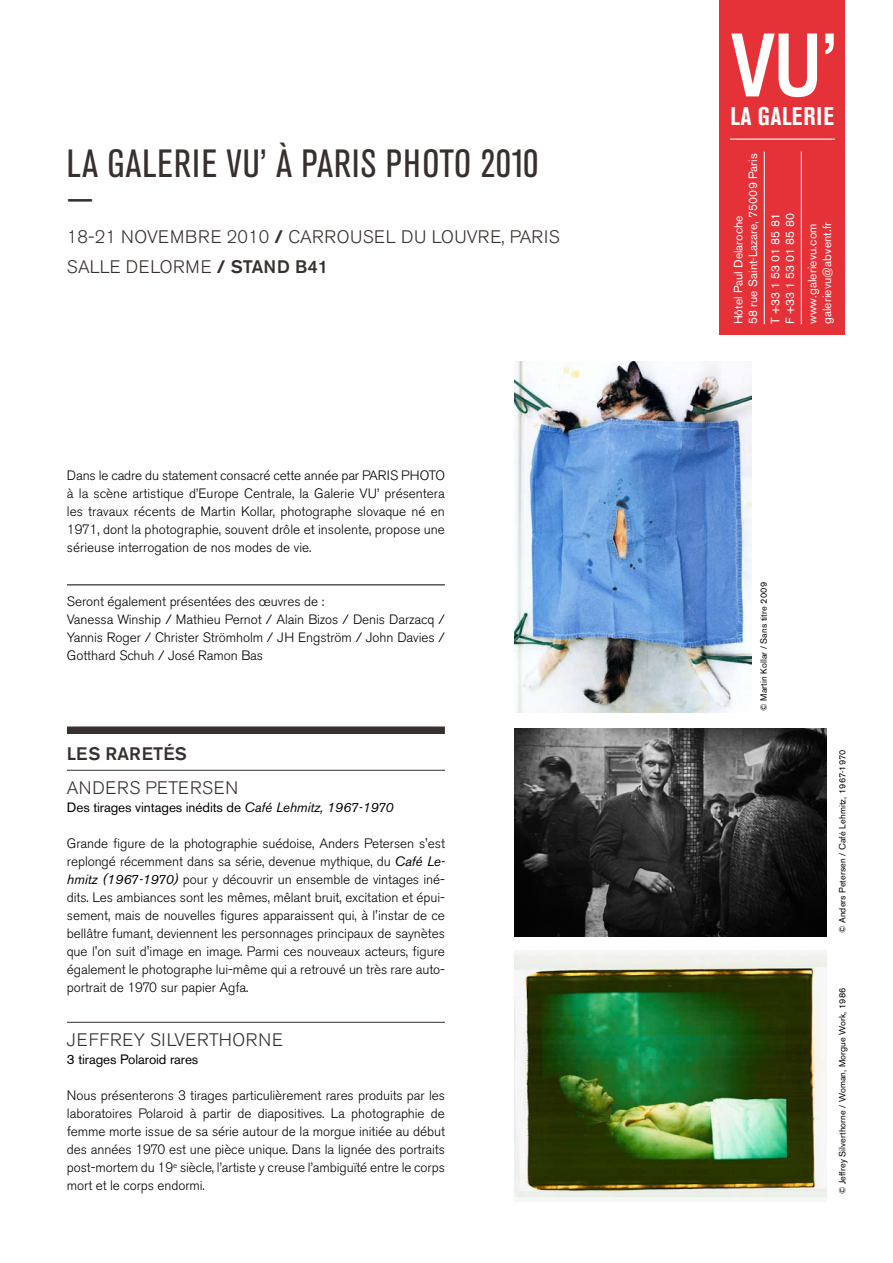
<style>
.page{position:relative;width:893px;height:1263px;background:#fff}
.page>*{position:absolute;margin:0;border:0;box-sizing:border-box;transform-origin:0 0}
.t1{font:condensed 39px "Akzidenz Grotesk BE";letter-spacing:.03em;color:#37302e}
.t2{font:300 39px "Akzidenz Grotesk BE";color:#37302e}
.t3{font:700 condensed 25.35px "Akzidenz Grotesk BE";letter-spacing:.02em;color:#fff}
.t4{font:300 18px/30px "Akzidenz Grotesk BE";letter-spacing:.03em;color:#37302e}
.t5{font:500 18px "Akzidenz Grotesk BE";letter-spacing:.01em;color:#37302e}
.t6{font:300 13.5px/18px "Akzidenz Grotesk BE";letter-spacing:-.005em;color:#000;text-align:justify}
.t7{font:13.5px "Akzidenz Grotesk BE";letter-spacing:-.005em;color:#000}
.t8{font:12px/14.7px "Akzidenz Grotesk BE";color:#fff}
.t9{font:9px "Akzidenz Grotesk BE";letter-spacing:.01em;color:#000}
.s1{font-weight:700}
.s2{font-weight:500}
.s3{font-style:italic}
.s4{font-weight:400;font-style:italic}
</style>
<div class="page">
<div style="left:719px;top:0;width:126px;height:334px;background:#e53138"></div>
<hr style="left:730px;top:139px;width:105px;height:1px;background:#fff">
<svg style="left:731px;top:34px;width:86px;height:63px"></svg>
<svg style="left:825px;top:34px;width:9px;height:20px"></svg>
<hr style="left:764px;top:152px;width:1px;height:172px;background:#fff">
<hr style="left:801px;top:152px;width:1px;height:172px;background:#fff">
<img style="left:514px;top:362px;width:237px;height:351px">
<hr style="left:67px;top:584px;width:378px;height:1px;background:#000">
<div style="left:67px;top:726px;width:378px;height:8px;background:#37302e"></div>
<hr style="left:67px;top:770px;width:378px;height:1px;background:#37302e">
<hr style="left:67px;top:1022px;width:378px;height:1px;background:#37302e">
<img style="left:514px;top:728px;width:312px;height:208px">
<img style="left:514px;top:952px;width:312px;height:250px">
<h1 class="t1" style="left:67px;top:142px;width:473px">LA GALERIE VU’ À PARIS PHOTO 2010</h1>
<h1 class="t2" style="left:67px;top:178px;width:28px">—</h1>
<h3 class="t4" style="left:67px;top:223px;width:494px">18-21 novembre 2010 <span class="s1">/</span> Carrousel du Louvre, Paris<br>Salle Delorme <span class="s1">/</span> <span class="s2">Stand B41</span></h3>
<p class="t6" style="left:67px;top:467px;width:379px;text-indent:334px">PHOTO à la scène artistique d’Europe Centrale, la Galerie VU’ présentera les travaux récents de M artin Kollar, photographe slovaque né en 1971, dont la photographie, souvent drôle et insolente, propose une sérieuse interrogation de nos modes de vie.</p>
<p class="t6" style="left:67px;top:467px;width:311px">Dans le cadre du statement consacré cette année par PARIS</p>
<p class="t6" style="left:67px;top:593px;width:379px;text-align:left">Seront également présentées des œuvres de :<br>Vanessa Winship / M athieu Pernot / Alain Bizos / Denis Darzacq / Yannis Roger / Christer Strömholm / JH Engström / John Davies / Gotthard Schuh / José Ramon Bas</p>
<h3 class="t5" style="left:67px;top:742px;width:121px">LES RARETÉS</h3>
<h3 class="t4" style="left:67px;top:773px;width:173px">Anders Petersen</h3>
<p class="t7" style="left:67px;top:799px;width:328px">Des tirages vintages inédits de <span class="s3">Café Lehmitz, 1967-1970</span></p>
<p class="t6" style="left:67px;top:835px;width:379px">Grande figure de la photographie suédoise, Anders Petersen s'est replongé récemment dans sa série, devenue mythique, du <span class="s4">Café Le&shy;hmitz (1967-1970)</span> pour y découvrir un ensemble de vintages iné&shy;dits. Les ambiances sont les mêmes, mêlant bruit, excitation et épui&shy;sement, mais de nouvelles figures apparaissent qui, à l'instar de ce bellâtre fumant, deviennent les personnages principaux de saynètes que l'on suit d'image en image. Parmi ces nouveaux acteurs, figure également le photographe lui-même qui a retrouvé un très rare auto&shy;portrait de 1970 sur papier Agfa.</p>
<h3 class="t4" style="left:67px;top:1025px;width:218px">Jeffrey Silverthorne</h3>
<p class="t7" style="left:67px;top:1051px;width:133px">3 tirages Polaroid rares</p>
<p class="t6" style="left:67px;top:1087px;width:379px">N ous présenterons 3 tirages particulièrement rares produits par les laboratoires Polaroid à partir de diapositives. La photographie de femme morte issue de sa série autour de la morgue initiée au début des années 1970 est une pièce unique. Dans la lignée des portraits post-mortem du 19<sup>e</sup> siècle, l’artiste y creuse l’ambiguïté entre le corps mort et le corps endormi.</p>
<h2 class="t3" style="left:730px;top:102px;width:105px">LA GALERIE</h2>
<p class="t8" style="left:731px;top:324px;width:172px;rotate:-90deg">Hôtel Paul Delaroche<br>58 rue Saint-Lazare, 75009 Paris</p>
<p class="t8" style="left:768px;top:324px;width:113px;rotate:-90deg">T +33 1 53 01 85 81<br>F +33 1 53 01 85 80</p>
<p class="t8" style="left:805px;top:324px;width:104px;rotate:-90deg">www.galerievu.com galerievu@abvent.fr</p>
<p class="t9" style="left:758px;top:711px;width:130px;rotate:-90deg">© Martin Kollar / Sans titre 2009</p>
<p class="t9" style="left:837px;top:933px;width:185px;rotate:-90deg">© Anders Petersen / Café Lehmitz, 1967-1970</p>
<p class="t9" style="left:837px;top:1194px;width:208px;rotate:-90deg">© Jeffrey Silverthorne / Woman, Morgue Work, 1986</p>
</div>
